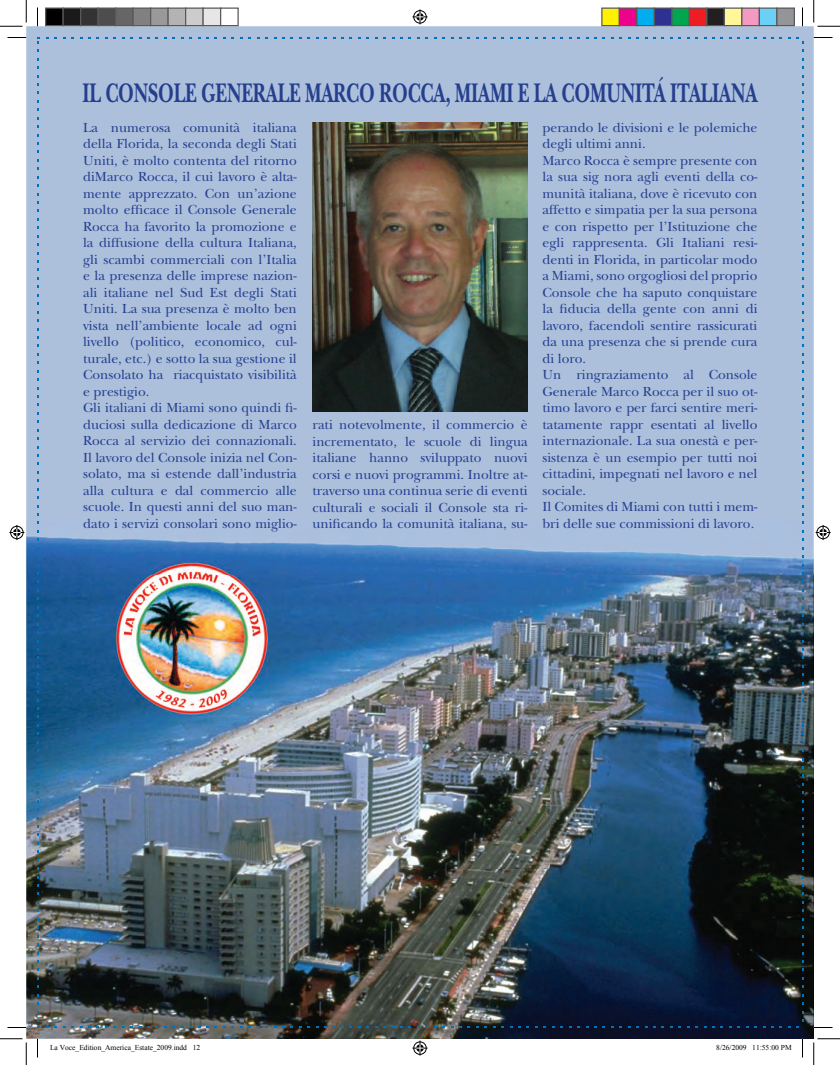
<style>
.page{position:relative;width:840px;height:1065px;background:#fff}
.page>*{position:absolute;margin:0;border:0;box-sizing:border-box;transform-origin:0 0}
.t1{font:700 28.12px "New Baskerville Std";letter-spacing:-.01em;color:#253f8e;scale:.67 1}
.t2{font:13.75px/16.5px "New Baskerville Std";color:#253f8e}
.t3{font:7.5px "Times New Roman";color:#000}
</style>
<div class="page">
<div style="left:26px;top:26px;width:788px;height:494px;background:#acc0dc"></div>
<img style="left:26px;top:575px;width:131px;height:464px">
<img style="left:246px;top:576px;width:568px;height:463px">
<img style="left:158px;top:714px;width:86px;height:325px">
<img style="left:26px;top:520px;width:788px;height:55px">
<img style="left:157px;top:576px;width:88px;height:138px">
<svg style="left:8px;top:37px;width:18px;height:1px"></svg>
<svg style="left:814px;top:37px;width:18px;height:1px"></svg>
<svg style="left:8px;top:1027px;width:18px;height:1px"></svg>
<svg style="left:814px;top:1027px;width:18px;height:1px"></svg>
<svg style="left:37px;top:8px;width:1px;height:18px"></svg>
<svg style="left:37px;top:1039px;width:1px;height:19px"></svg>
<svg style="left:802px;top:8px;width:1px;height:18px"></svg>
<svg style="left:802px;top:1039px;width:1px;height:19px"></svg>
<svg style="left:0;top:0;width:27px;height:27px"></svg>
<svg style="left:0;top:1039px;width:27px;height:26px"></svg>
<svg style="left:814px;top:0;width:26px;height:27px"></svg>
<svg style="left:814px;top:1039px;width:26px;height:26px"></svg>
<svg style="left:412px;top:9px;width:16px;height:15px"></svg>
<svg style="left:412px;top:1041px;width:16px;height:15px"></svg>
<svg style="left:9px;top:525px;width:15px;height:15px"></svg>
<svg style="left:816px;top:525px;width:15px;height:15px"></svg>
<div style="left:46px;top:8px;width:17px;height:18px;background:#000"></div>
<div style="left:45px;top:8px;width:19px;height:18px;border:1px solid #595959"></div>
<div style="left:63px;top:8px;width:18px;height:18px;background:#1a1a1a"></div>
<div style="left:62px;top:8px;width:19px;height:18px;border:1px solid #595959"></div>
<div style="left:81px;top:8px;width:17px;height:18px;background:#333"></div>
<div style="left:80px;top:8px;width:19px;height:18px;border:1px solid #595959"></div>
<div style="left:98px;top:8px;width:18px;height:18px;background:#4d4d4d"></div>
<div style="left:98px;top:8px;width:18px;height:18px;border:1px solid #595959"></div>
<div style="left:116px;top:8px;width:17px;height:18px;background:#666"></div>
<div style="left:115px;top:8px;width:19px;height:18px;border:1px solid #595959"></div>
<div style="left:133px;top:8px;width:18px;height:18px;background:#808080"></div>
<div style="left:132px;top:8px;width:19px;height:18px;border:1px solid #595959"></div>
<div style="left:151px;top:8px;width:17px;height:18px;background:#999"></div>
<div style="left:150px;top:8px;width:19px;height:18px;border:1px solid #595959"></div>
<div style="left:168px;top:8px;width:18px;height:18px;background:#b3b3b3"></div>
<div style="left:168px;top:8px;width:18px;height:18px;border:1px solid #595959"></div>
<div style="left:186px;top:8px;width:17px;height:18px;background:#ccc"></div>
<div style="left:185px;top:8px;width:19px;height:18px;border:1px solid #595959"></div>
<div style="left:203px;top:8px;width:18px;height:18px;background:#e6e6e6"></div>
<div style="left:202px;top:8px;width:19px;height:18px;border:1px solid #595959"></div>
<div style="left:220px;top:8px;width:19px;height:18px;border:1px solid #595959"></div>
<div style="left:602px;top:8px;width:17px;height:18px;background:#fff101"></div>
<div style="left:601px;top:8px;width:19px;height:18px;border:1px solid #595959"></div>
<div style="left:619px;top:8px;width:18px;height:18px;background:#ed028c"></div>
<div style="left:619px;top:8px;width:19px;height:18px;border:1px solid #595959"></div>
<div style="left:637px;top:8px;width:17px;height:18px;background:#00aeef"></div>
<div style="left:636px;top:8px;width:19px;height:18px;border:1px solid #595959"></div>
<div style="left:654px;top:8px;width:18px;height:18px;background:#2e3092"></div>
<div style="left:654px;top:8px;width:18px;height:18px;border:1px solid #595959"></div>
<div style="left:672px;top:8px;width:17px;height:18px;background:#00a54f"></div>
<div style="left:671px;top:8px;width:19px;height:18px;border:1px solid #595959"></div>
<div style="left:689px;top:8px;width:18px;height:18px;background:#ee1d23"></div>
<div style="left:689px;top:8px;width:19px;height:18px;border:1px solid #595959"></div>
<div style="left:707px;top:8px;width:17px;height:18px;background:#231f20"></div>
<div style="left:706px;top:8px;width:19px;height:18px;border:1px solid #595959"></div>
<div style="left:724px;top:8px;width:18px;height:18px;background:#fff79a"></div>
<div style="left:724px;top:8px;width:18px;height:18px;border:1px solid #595959"></div>
<div style="left:742px;top:8px;width:17px;height:18px;background:#f499c2"></div>
<div style="left:741px;top:8px;width:19px;height:18px;border:1px solid #595959"></div>
<div style="left:759px;top:8px;width:18px;height:18px;background:#6bcff6"></div>
<div style="left:759px;top:8px;width:19px;height:18px;border:1px solid #595959"></div>
<div style="left:777px;top:8px;width:17px;height:18px;background:#939598"></div>
<div style="left:776px;top:8px;width:19px;height:18px;border:1px solid #595959"></div>
<img style="left:312px;top:122px;width:216px;height:290px">
<img style="left:116px;top:563px;width:153px;height:12px">
<img style="left:164px;top:575px;width:650px;height:1px">
<img style="left:116px;top:575px;width:41px;height:140px">
<img style="left:551px;top:575px;width:1px;height:337px">
<img style="left:245px;top:575px;width:24px;height:139px">
<img style="left:244px;top:714px;width:2px;height:325px">
<img style="left:157px;top:714px;width:1px;height:325px">
<img style="left:245px;top:870px;width:306px;height:1px">
<img style="left:551px;top:912px;width:263px;height:1px">
<svg style="left:788px;top:37px;width:15px;height:15px"></svg>
<svg style="left:37px;top:1019px;width:3px;height:9px"></svg>
<h1 class="t1" style="left:82px;top:76px;width:1009px">IL CONSOLE GENERALE MARCO ROCCA, MIAMI E LA COMUNITÁ ITALIANA</h1>
<p class="t2" style="left:83px;top:119px;width:215px">La numerosa comunità italiana della Florida, la seconda degli Stati Uniti, è molto contenta del ritorno diMarco Rocca, il cui lavoro è alta&shy;mente apprezzato. Con un’azione molto efficace il Console Generale Rocca ha favorito la promozione e la diffusione della cultura Italiana, gli scambi commerciali con l’Italia e la presenza delle imprese nazion&shy;ali italiane nel Sud Est degli Stati Uniti. La sua presenza è molto ben vista nell’ambiente locale ad ogni livello (politico, economico, cul&shy;turale, etc.) e sotto la sua gestione il Consolato ha riacquistato visibilità e prestigio.<br>Gli italiani di Miami sono quindi fi&shy;duciosi sulla dedicazione di Marco Rocca al servizio dei connazionali.<br>Il lavoro del Console inizia nel Con&shy;solato, ma si estende dall’industria alla cultura e dal commercio alle scuole. In questi anni del suo man&shy;dato i servizi consolari sono miglio-</p>
<p class="t2" style="left:542px;top:119px;width:217px">perando le divisioni e le polemiche degli ultimi anni.<br>Marco Rocca è sempre presente con la sua sig nora agli eventi della co&shy;munità italiana, dove è ricevuto con affetto e simpatia per la sua persona e con rispetto per l’Istituzione che egli rappresenta. Gli Italiani resi&shy;denti in Florida, in particolar modo a Miami, sono orgogliosi del proprio<br>Console che ha saputo conquistare la fiducia della gente con anni di lavoro, facendoli sentire rassicurati da una presenza che si prende cura di loro.<br>Un ringraziamento al Console<br>Generale Marco Rocca per il suo ot&shy;timo lavoro e per farci sentire meri&shy;tatamente rappr esentati al livello internazionale. La sua onestà e per&shy;sistenza è un esempio per tutti noi cittadini, impegnati nel lavoro e nel sociale.<br>Il Comites di Miami con tutti i mem&shy;bri delle sue commissioni di lavoro.</p>
<p class="t2" style="left:312px;top:417px;width:217px;text-align:justify">rati notevolmente, il commercio è incrementato, le scuole di lingua italiane hanno sviluppato nuovi corsi e nuovi programmi. Inoltre at&shy;traverso una continua serie di eventi culturali e sociali il Console sta ri&shy;unificando la comunità italiana, su-</p>
<p class="t3" style="left:50px;top:1042px;width:152px">La Voce_Edition_America_Estate_2009.indd 12</p>
<p class="t3" style="left:716px;top:1042px;width:77px">8/26/2009 11:55:00 PM</p>
</div>
